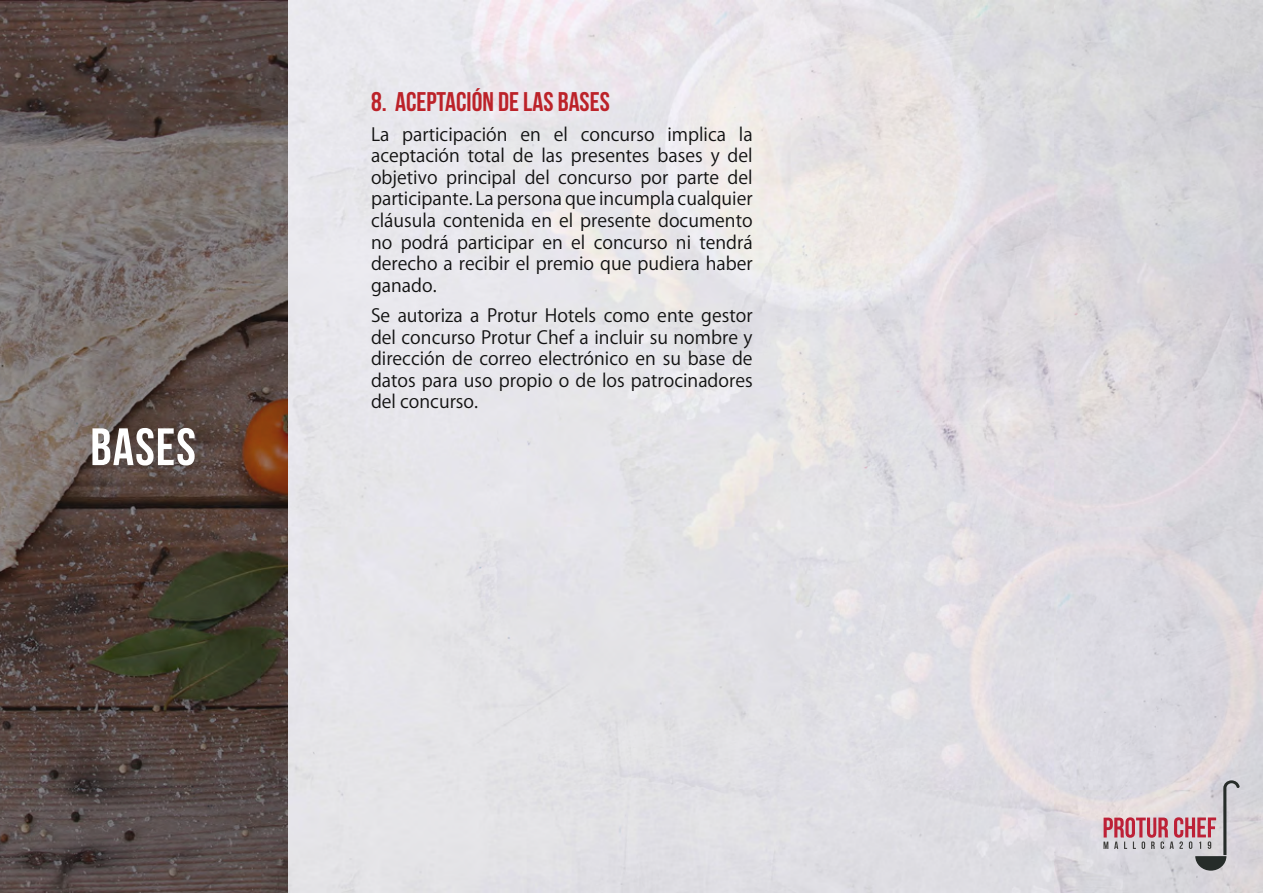
<style>
.page{position:relative;width:1263px;height:893px;background:#fff}
.page>*{position:absolute;margin:0;border:0;box-sizing:border-box;transform-origin:0 0}
.t1{font:52.5px "Bebas Neue";letter-spacing:.02em;color:#fff}
.t2{font:27px "Bebas Neue";color:#bc2229}
.t3{font:18px/21.6px "Koz Go Pr 6 N";color:#121212;text-align:justify}
</style>
<div class="page">
<img style="left:287px;top:0;width:976px;height:893px">
<svg style="left:1103px;top:780px;width:137px;height:91px"></svg>
<img style="left:0;top:0;width:287px;height:893px">
<h1 class="t1" style="left:90px;top:418px;width:107px">BASES</h1>
<h2 class="t2" style="left:371px;top:86px;width:240px">8. ACEPTACIÓN DE LAS BASES</h2>
<p class="t3" style="left:371px;top:124px;width:383px">La participación en el concurso implica la aceptación total de las presentes bases y del objetivo principal del concurso por parte del participante. La persona que incumpla cualquier cláusula contenida en el presente documento no podrá participar en el concurso ni tendrá derecho a recibir el premio que pudiera haber ganado.</p>
<p class="t3" style="left:371px;top:305px;width:383px">Se autoriza a Protur Hotels como ente gestor del concurso Protur Chef a incluir su nombre y dirección de correo electrónico en su base de datos para uso propio o de los patrocinadores del concurso.</p>
</div>
